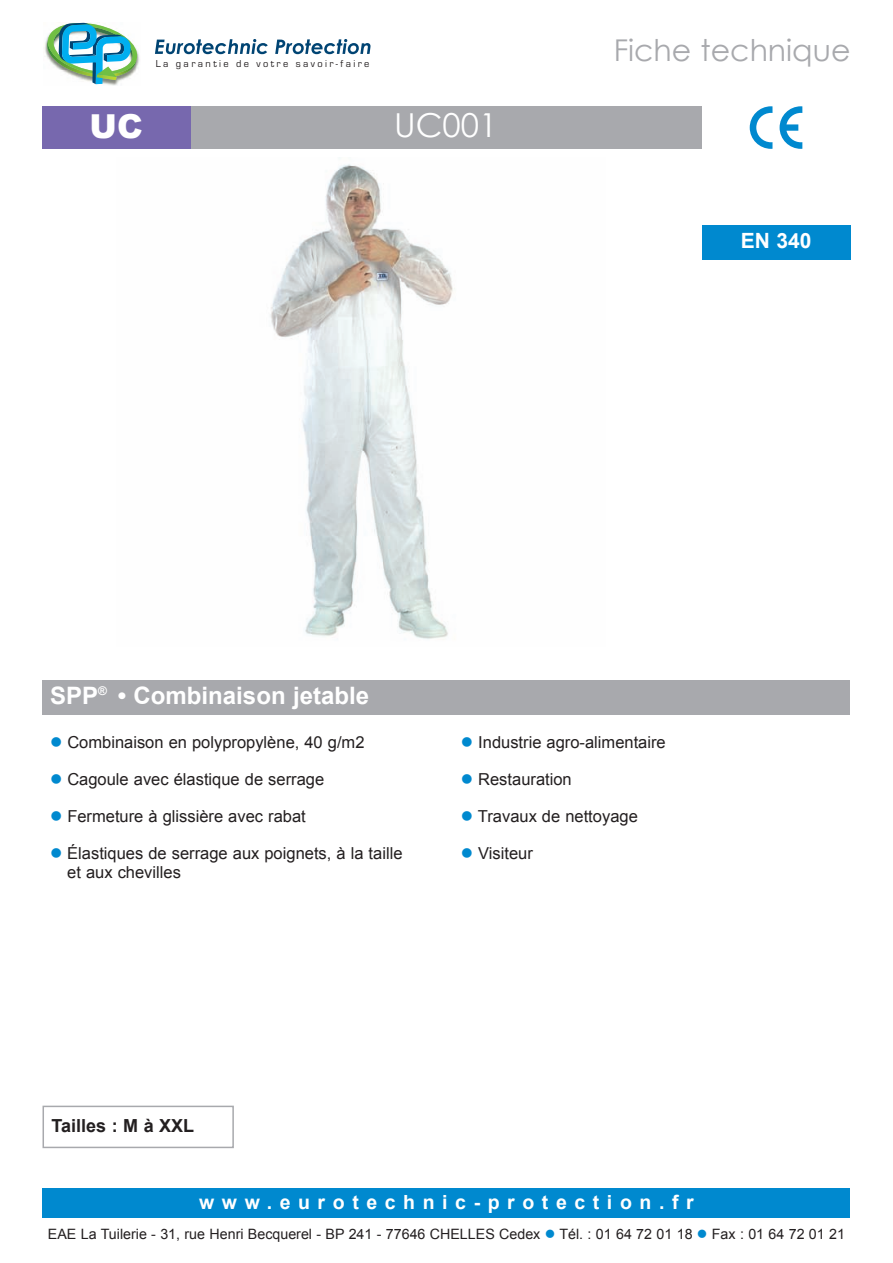
<style>
.page{position:relative;width:893px;height:1263px;background:#fff}
.page>*{position:absolute;margin:0;border:0;box-sizing:border-box;transform-origin:0 0}
.t1{font:33px "Century Gothic";color:#fff}
.t2{font:900 33px "Arial";color:#fff}
.t3{font:30px "Century Gothic";color:#a8a9ad}
.t4{font:700 24px "Arial";color:#fff}
.t5{font:700 21px "Arial";color:#fff}
.t6{font:700 19.5px "Arial";letter-spacing:.39em;color:#fff}
.t7{font:700 18px "Arial";color:#231f20}
.t8{font:16.5px/19.2px "Arial";color:#231f20}
.t9{font:14.25px "Arial";color:#231f20}
.t10{font:10.5px "Eurostile";letter-spacing:.23em;color:#231f20}
.s1{color:#0089cf}
</style>
<div class="page">
<div style="left:43px;top:106px;width:148px;height:43px;background:#7768ae"></div>
<div style="left:191px;top:106px;width:511px;height:43px;background:#a8a9ad"></div>
<div style="left:43px;top:680px;width:807px;height:34px;background:#a8a9ad"></div>
<img style="left:270px;top:164px;width:183px;height:475px">
<div style="left:43px;top:1106px;width:191px;height:42px;border:2px solid #a8a9ad"></div>
<img style="left:44px;top:38px;width:96px;height:47px">
<img style="left:47px;top:23px;width:92px;height:61px">
<svg style="left:155px;top:39px;width:113px;height:15px"></svg>
<svg style="left:275px;top:39px;width:95px;height:15px"></svg>
<svg style="left:750px;top:106px;width:22px;height:43px"></svg>
<svg style="left:780px;top:106px;width:22px;height:43px"></svg>
<div style="left:43px;top:1188px;width:807px;height:30px;background:#0089cf"></div>
<div style="left:702px;top:225px;width:148px;height:34px;background:#0089cf"></div>
<p class="t10" style="left:156px;top:58px;width:215px">La garantie de votre savoir-faire</p>
<h1 class="t2" style="left:90px;top:102px;width:55px">UC</h1>
<h1 class="t1" style="left:394px;top:103px;width:105px">UC001</h1>
<h2 class="t3" style="left:614px;top:31px;width:238px">Fiche technique</h2>
<p class="t5" style="left:741px;top:229px;width:72px">EN 340</p>
<h3 class="t4" style="left:50px;top:682px;width:321px">SPP<sup>®</sup> • Combinaison jetable</h3>
<p class="t8" style="left:50px;top:733px;width:316px"><span class="s1">●</span> Combinaison en polypropylène, 40 g/m2</p>
<p class="t8" style="left:50px;top:770px;width:276px"><span class="s1">●</span> Cagoule avec élastique de serrage</p>
<p class="t8" style="left:50px;top:807px;width:257px"><span class="s1">●</span> Fermeture à glissière avec rabat</p>
<p class="t8" style="left:67px;top:844px;width:337px;text-indent:-17px"><span class="s1">●</span> Élastiques de serrage aux poignets, à la taille et aux chevilles</p>
<p class="t8" style="left:461px;top:733px;width:206px"><span class="s1">●</span> Industrie agro-alimentaire</p>
<p class="t8" style="left:461px;top:770px;width:112px"><span class="s1">●</span> Restauration</p>
<p class="t8" style="left:461px;top:807px;width:178px"><span class="s1">●</span> Travaux de nettoyage</p>
<p class="t8" style="left:461px;top:844px;width:74px"><span class="s1">●</span> Visiteur</p>
<p class="t7" style="left:52px;top:1115px;width:144px">Tailles : M à XXL</p>
<p class="t6" style="left:199px;top:1192px;width:496px">www.eurotechnic-protection.fr</p>
<p class="t9" style="left:48px;top:1226px;width:799px">EAE La Tuilerie - 31, rue Henri Becquerel - BP 241 - 77646 CHELLES Cedex <span class="s1">●</span> Tél. : 01 64 72 01 18 <span class="s1">●</span> Fax : 01 64 72 01 21</p>
</div>
